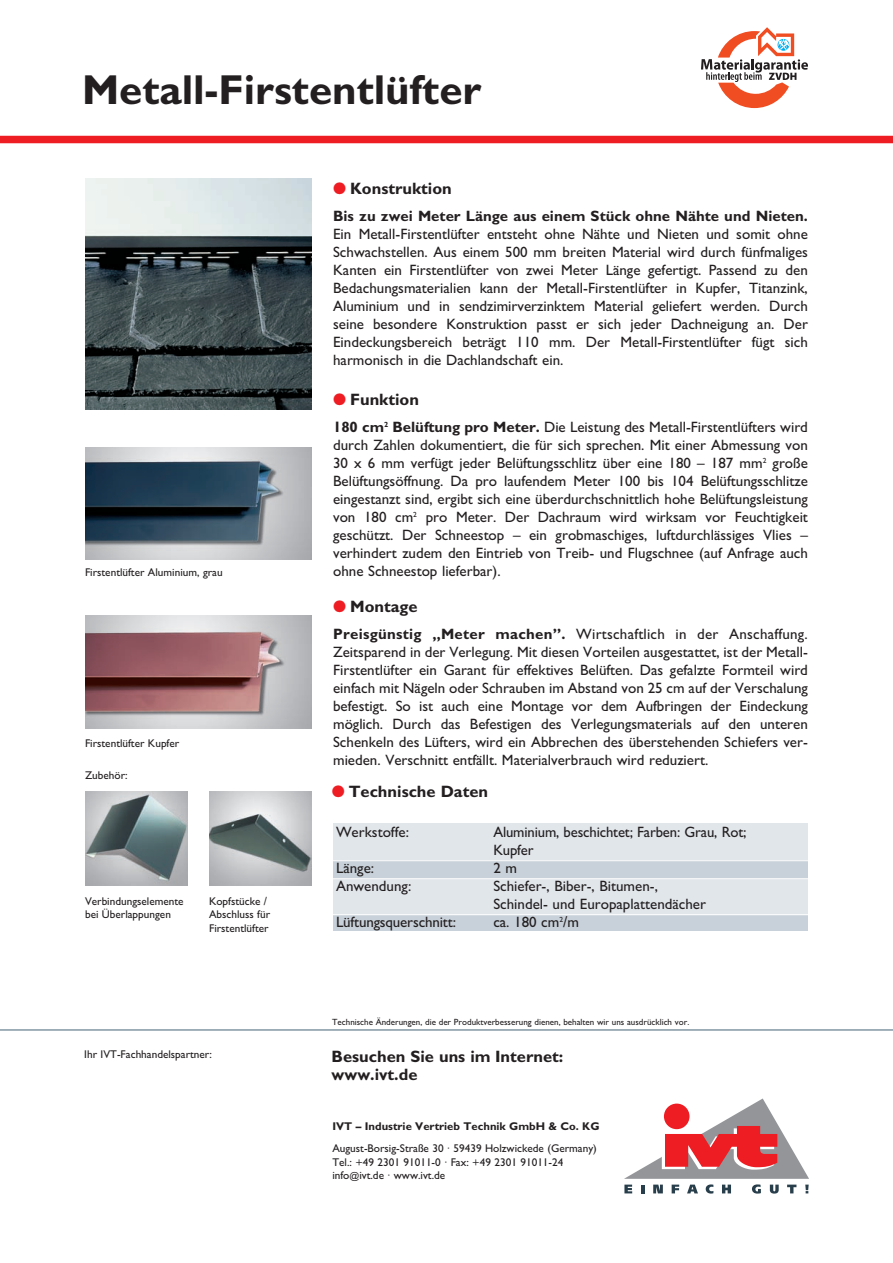
<style>
.page{position:relative;width:893px;height:1263px;background:#fff}
.page>*{position:absolute;margin:0;border:0;box-sizing:border-box;transform-origin:0 0}
.t1{font:700 42px "M Gill Sans";color:#231f20}
.t2{font:700 16.5px/18px "M Gill Sans";color:#231f20}
.t3{font:15px/18px "M Gill Sans";color:#231f20;text-align:justify}
.t4{font:700 15px "M Gill Sans";color:#231f20}
.t5{font:11.25px/13.5px "M Gill Sans";color:#231f20}
.t6{font:700 11.25px "M Gill Sans";color:#231f20}
.t7{font:9px "M Gill Sans";color:#231f20}
.s1{color:#ee1d23}
.s2{font-weight:700}
.s3{font-size:9.75px}
</style>
<div class="page">
<div style="left:333px;top:823px;width:475px;height:107px;background:#e1e6eb"></div>
<svg style="left:624px;top:1098px;width:185px;height:95px"></svg>
<img style="left:85px;top:179px;width:227px;height:230px">
<img style="left:85px;top:447px;width:227px;height:113px">
<div style="left:333px;top:861px;width:475px;height:18px;background:#c8d1d9"></div>
<div style="left:333px;top:915px;width:475px;height:15px;background:#c8d1d9"></div>
<hr style="left:332px;top:860px;width:494px;height:1px;background:#fff">
<hr style="left:332px;top:878px;width:494px;height:1px;background:#fff">
<hr style="left:332px;top:914px;width:494px;height:1px;background:#fff">
<hr style="left:0;top:1029px;width:893px;height:2px;background:#8397a3">
<div style="left:0;top:136px;width:893px;height:7px;background:#ee1d23"></div>
<img style="left:209px;top:792px;width:103px;height:93px">
<img style="left:85px;top:792px;width:103px;height:93px">
<img style="left:85px;top:616px;width:227px;height:113px">
<svg style="left:701px;top:27px;width:107px;height:81px"></svg>
<h1 class="t1" style="left:82px;top:64px;width:401px">Metall-Firstentlüfter</h1>
<p class="t5" style="left:85px;top:565px;width:139px">Firstentlüfter Aluminium, grau</p>
<p class="t5" style="left:85px;top:736px;width:96px">Firstentlüfter Kupfer</p>
<p class="t5" style="left:85px;top:768px;width:44px">Zubehör:</p>
<p class="t5" style="left:85px;top:894px;width:100px">Verbindungselemente bei Überlappungen</p>
<p class="t5" style="left:209px;top:894px;width:63px">Kopfstücke /<br>Abschluss für<br>Firstentlüfter</p>
<p class="t5" style="left:84px;top:1047px;width:129px">Ihr IVT-Fachhandelspartner:</p>
<p class="t2" style="left:333px;top:179px;width:120px"><span class="s1">●</span> Konstruktion</p>
<p class="t4" style="left:333px;top:207px;width:476px">Bis zu zwei Meter Länge aus einem Stück ohne Nähte und Nieten.</p>
<p class="t3" style="left:333px;top:224px;width:476px">Ein Metall-Firstentlüfter entsteht ohne Nähte und Nieten und somit ohne Schwachstellen. Aus einem 500 mm breiten Material wird durch fünfmaliges Kanten ein Firstentlüfter von zwei Meter Länge gefertigt. Passend zu den Bedachungsmaterialien kann der Metall-Firstentlüfter in Kupfer, Titanzink, Aluminium und in sendzimirverzinktem Material geliefert werden. Durch seine besondere Konstruktion passt er sich jeder Dachneigung an. Der Eindeckungsbereich beträgt 110 mm. Der Metall-Firstentlüfter fügt sich harmonisch in die Dachlandschaft ein.</p>
<p class="t2" style="left:333px;top:390px;width:87px"><span class="s1">●</span> Funktion</p>
<p class="t3" style="left:333px;top:418px;width:476px"><span class="s2">180 cm</span><sup>2</sup> <span class="s2">Belüftung pro Meter.</span> Die Leistung des Metall-Firstentlüfters wird durch Zahlen dokumentiert, die für sich sprechen. Mit einer Abmessung von 30 x 6 mm verfügt jeder Belüftungsschlitz über eine 180 – 187 mm<sup>2</sup> große Belüftungsöffnung. Da pro laufendem Meter 100 bis 104 Belüftungsschlitze eingestanzt sind, ergibt sich eine überdurchschnittlich hohe Belüftungsleistung von 180 cm<sup>2</sup> pro Meter. Der Dachraum wird wirksam vor Feuchtigkeit geschützt. Der Schneestop – ein grobmaschiges, luftdurchlässiges Vlies – verhindert zudem den Eintrieb von Treib- und Flugschnee (auf Anfrage auch ohne Schneestop lieferbar).</p>
<p class="t2" style="left:333px;top:597px;width:86px"><span class="s1">●</span> Montage</p>
<p class="t3" style="left:333px;top:625px;width:476px"><span class="s2">Preisgünstig „Meter machen”.</span> Wirtschaftlich in der Anschaffung.<br>Zeitsparend in der Verlegung. Mit diesen Vorteilen ausgestattet, ist der Metall-Firstentlüfter ein Garant für effektives Belüften. Das gefalzte Formteil wird einfach mit Nägeln oder Schrauben im Abstand von 25 cm auf der Verschalung befestigt. So ist auch eine Montage vor dem Aufbringen der Eindeckung möglich. Durch das Befestigen des Verlegungsmaterials auf den unteren Schenkeln des Lüfters, wird ein Abbrechen des überstehenden Schiefers ver&shy;mieden. Verschnitt entfällt. Materialverbrauch wird reduziert.</p>
<p class="t2" style="left:332px;top:782px;width:158px"><span class="s1">●</span> Technische Daten</p>
<p class="t3" style="left:336px;top:823px;width:74px">Werkstoffe:</p>
<p class="t3" style="left:493px;top:823px;width:255px">Aluminium, beschichtet; Farben: Grau, Rot;<br>Kupfer</p>
<p class="t3" style="left:336px;top:859px;width:40px">Länge:</p>
<p class="t3" style="left:493px;top:859px;width:25px">2 m</p>
<p class="t3" style="left:336px;top:877px;width:77px">Anwendung:</p>
<p class="t3" style="left:493px;top:877px;width:214px">Schiefer-, Biber-, Bitumen-,<br>Schindel- und Europaplattendächer</p>
<p class="t3" style="left:336px;top:913px;width:121px">Lüftungsquerschnitt:</p>
<p class="t3" style="left:493px;top:913px;width:87px">ca. 180 cm<sup>2</sup>/m</p>
<p class="t7" style="left:332px;top:1016px;width:359px">Technische Änderungen, die der Produktverbesserung dienen, behalten wir uns ausdrücklich vor.</p>
<p class="t2" style="left:332px;top:1047px;width:233px">Besuchen Sie uns im Internet: www.ivt.de</p>
<p class="t6" style="left:332px;top:1119px;width:269px">IVT – Industrie Vertrieb Technik GmbH &amp; Co. KG</p>
<p class="t5" style="left:332px;top:1141px;width:266px">August-Borsig-Straße 30 · 59439 Holzwickede (Germany)<br>Tel.: +49 2301 91011-0 · Fax: +49 2301 91011-24 info<span class="s3">@</span>ivt.de · www.ivt.de</p>
</div>
